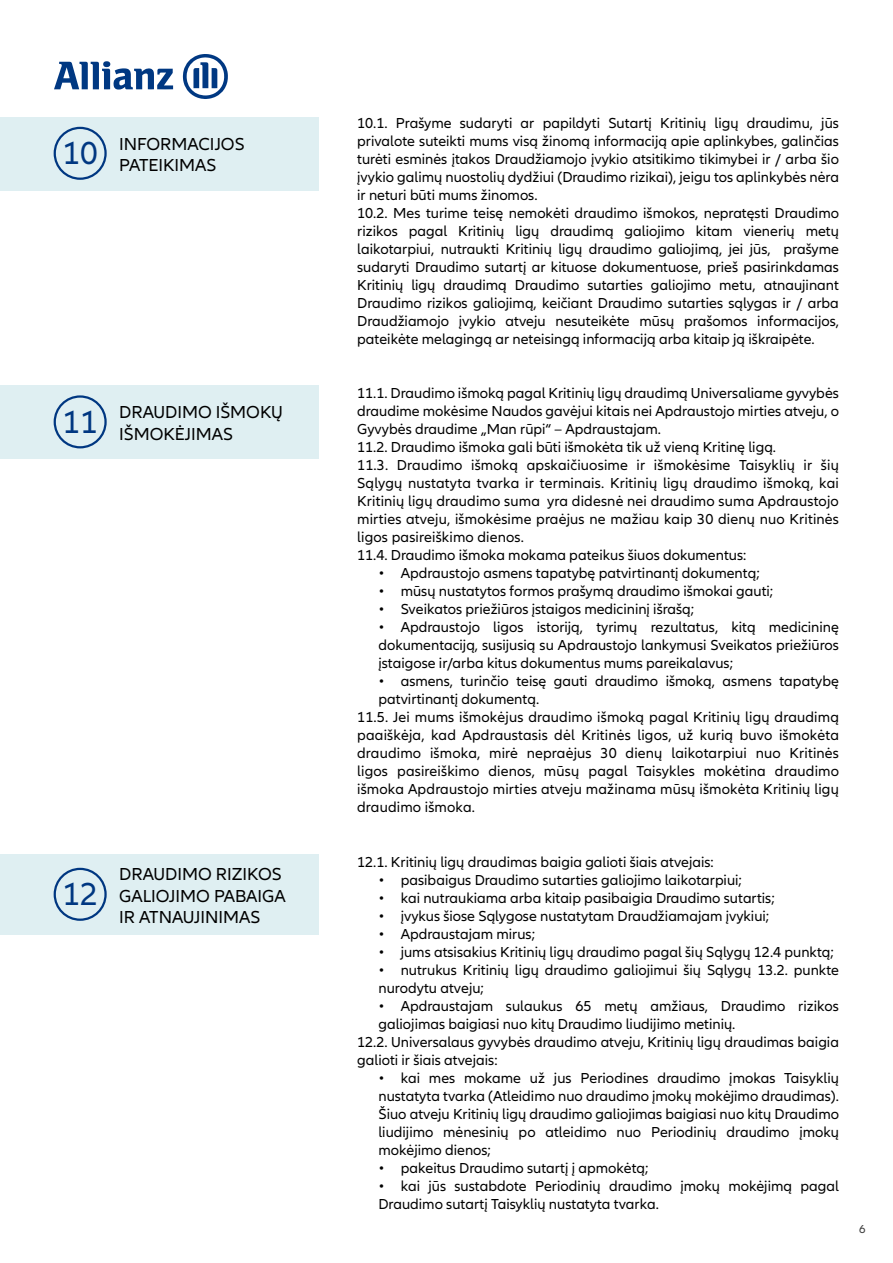
<style>
.page{position:relative;width:893px;height:1263px;background:#fff}
.page>*{position:absolute;margin:0;border:0;box-sizing:border-box;transform-origin:0 0}
.t1{font:33px "Allianz Neo";color:#003781}
.t2{font:18px/21.6px "Allianz Neo";color:#000}
.t3{font:15px/18px "Allianz Neo";color:#000}
.t4{font:12px "Allianz Neo";color:#414141}
</style>
<div class="page">
<svg style="left:54px;top:61px;width:119px;height:29px"></svg>
<svg style="left:183px;top:54px;width:45px;height:45px"></svg>
<div style="left:0;top:117px;width:318px;height:74px;background:#dfeff2"></div>
<div style="left:0;top:386px;width:318px;height:73px;background:#dfeff2"></div>
<div style="left:0;top:855px;width:318px;height:80px;background:#dfeff2"></div>
<div style="left:54px;top:127px;width:53px;height:53px;border:2px solid #003781;border-radius:50%"></div>
<div style="left:54px;top:395px;width:53px;height:53px;border:2px solid #003781;border-radius:50%"></div>
<div style="left:54px;top:868px;width:53px;height:53px;border:2px solid #003781;border-radius:50%"></div>
<h1 class="t1" style="left:62px;top:135px;width:37px">10</h1>
<p class="t2" style="left:119px;top:134px;width:127px">INFORMACIJOS<br>PATEIKIMAS</p>
<h1 class="t1" style="left:62px;top:403px;width:37px">11</h1>
<p class="t2" style="left:119px;top:402px;width:165px">DRAUDIMO IŠMOKŲ<br>IŠMOKĖJIMAS</p>
<h1 class="t1" style="left:62px;top:875px;width:37px">12</h1>
<p class="t2" style="left:119px;top:864px;width:168px">DRAUDIMO RIZIKOS<br>GALIOJIMO PABAIGA<br>IR ATNAUJINIMAS</p>
<p class="t3" style="left:357px;top:115px;width:483px">10.1. Prašyme sudaryti ar papildyti Sutartį Kritinių ligų draudimu, jūs privalote suteikti mums visą žinomą informaciją apie aplinkybes, galinčias turėti esminės įtakos Draudžiamojo įvykio atsitikimo tikimybei ir / arba šio įvykio galimų nuostolių dydžiui (Draudimo rizikai), jeigu tos aplinkybės nėra ir neturi būti mums žinomos.<br>10.2. Mes turime teisę nemokėti draudimo išmokos, nepratęsti Draudimo rizikos pagal Kritinių ligų draudimą galiojimo kitam vienerių metų laikotarpiui, nutraukti Kritinių ligų draudimo galiojimą, jei jūs, prašyme sudaryti Draudimo sutartį ar kituose dokumentuose, prieš pasirinkdamas Kritinių ligų draudimą Draudimo sutarties galiojimo metu, atnaujinant Draudimo rizikos galiojimą, keičiant Draudimo sutarties sąlygas ir / arba Draudžiamojo įvykio atveju nesuteikėte mūsų prašomos informacijos, pateikėte melagingą ar neteisingą informaciją arba kitaip ją iškraipėte.</p>
<p class="t3" style="left:357px;top:385px;width:483px">11.1. Draudimo išmoką pagal Kritinių ligų draudimą Universaliame gyvybės draudime mokėsime Naudos gavėjui kitais nei Apdraustojo mirties atveju, o Gyvybės draudime „Man rūpi“ – Apdraustajam.<br>11.2. Draudimo išmoka gali būti išmokėta tik už vieną Kritinę ligą.<br>11.3. Draudimo išmoką apskaičiuosime ir išmokėsime Taisyklių ir šių Sąlygų nustatyta tvarka ir terminais. Kritinių ligų draudimo išmoką, kai Kritinių ligų draudimo suma yra didesnė nei draudimo suma Apdraustojo mirties atveju, išmokėsime praėjus ne mažiau kaip 30 dienų nuo Kritinės ligos pasireiškimo dienos.<br>11.4. Draudimo išmoka mokama pateikus šiuos dokumentus:</p>
<p class="t3" style="left:378px;top:565px;width:383px">• Apdraustojo asmens tapatybę patvirtinantį dokumentą;</p>
<p class="t3" style="left:378px;top:583px;width:396px">• mūsų nustatytos formos prašymą draudimo išmokai gauti;</p>
<p class="t3" style="left:378px;top:601px;width:317px">• Sveikatos priežiūros įstaigos medicininį išrašą;</p>
<p class="t3" style="left:378px;top:619px;width:462px;text-align:justify">• Apdraustojo ligos istoriją, tyrimų rezultatus, kitą medicininę dokumentaciją, susijusią su Apdraustojo lankymusi Sveikatos priežiūros įstaigose ir/arba kitus dokumentus mums pareikalavus;</p>
<p class="t3" style="left:378px;top:673px;width:462px">• asmens, turinčio teisę gauti draudimo išmoką, asmens tapatybę</p>
<p class="t3" style="left:378px;top:691px;width:162px">patvirtinantį dokumentą.</p>
<p class="t3" style="left:357px;top:709px;width:483px">11.5. Jei mums išmokėjus draudimo išmoką pagal Kritinių ligų draudimą</p>
<p class="t3" style="left:357px;top:727px;width:483px">paaiškėja, kad Apdraustasis dėl Kritinės ligos, už kurią buvo išmokėta</p>
<p class="t3" style="left:357px;top:745px;width:483px">draudimo išmoka, mirė nepraėjus 30 dienų laikotarpiui nuo Kritinės</p>
<p class="t3" style="left:357px;top:763px;width:483px">ligos pasireiškimo dienos, mūsų pagal Taisykles mokėtina draudimo</p>
<p class="t3" style="left:357px;top:781px;width:483px">išmoka Apdraustojo mirties atveju mažinama mūsų išmokėta Kritinių ligų</p>
<p class="t3" style="left:357px;top:799px;width:119px">draudimo išmoka.</p>
<p class="t3" style="left:357px;top:853px;width:358px">12.1. Kritinių ligų draudimas baigia galioti šiais atvejais:</p>
<p class="t3" style="left:378px;top:871px;width:365px">• pasibaigus Draudimo sutarties galiojimo laikotarpiui;</p>
<p class="t3" style="left:378px;top:889px;width:398px">• kai nutraukiama arba kitaip pasibaigia Draudimo sutartis;</p>
<p class="t3" style="left:378px;top:907px;width:392px">• įvykus šiose Sąlygose nustatytam Draudžiamajam įvykiui;</p>
<p class="t3" style="left:378px;top:925px;width:158px">• Apdraustajam mirus;</p>
<p class="t3" style="left:378px;top:943px;width:457px">• jums atsisakius Kritinių ligų draudimo pagal šių Sąlygų 12.4 punktą;</p>
<p class="t3" style="left:378px;top:961px;width:462px">• nutrukus Kritinių ligų draudimo galiojimui šių Sąlygų 13.2. punkte nurodytu atveju;</p>
<p class="t3" style="left:378px;top:997px;width:462px">• Apdraustajam sulaukus 65 metų amžiaus, Draudimo rizikos</p>
<p class="t3" style="left:378px;top:1015px;width:359px">galiojimas baigiasi nuo kitų Draudimo liudijimo metinių.</p>
<p class="t3" style="left:357px;top:1033px;width:483px">12.2. Universalaus gyvybės draudimo atveju, Kritinių ligų draudimas baigia</p>
<p class="t3" style="left:357px;top:1051px;width:142px">galioti ir šiais atvejais:</p>
<p class="t3" style="left:378px;top:1069px;width:462px;text-align:justify">• kai mes mokame už jus Periodines draudimo įmokas Taisyklių nustatyta tvarka (Atleidimo nuo draudimo įmokų mokėjimo draudimas).<br>Šiuo atveju Kritinių ligų draudimo galiojimas baigiasi nuo kitų Draudimo liudijimo mėnesinių po atleidimo nuo Periodinių draudimo įmokų mokėjimo dienos;</p>
<p class="t3" style="left:378px;top:1159px;width:272px">• pakeitus Draudimo sutartį į apmokėtą;</p>
<p class="t3" style="left:378px;top:1177px;width:462px">• kai jūs sustabdote Periodinių draudimo įmokų mokėjimą pagal<br>Draudimo sutartį Taisyklių nustatyta tvarka.</p>
<p class="t4" style="left:859px;top:1222px;width:8px">6</p>
</div>
